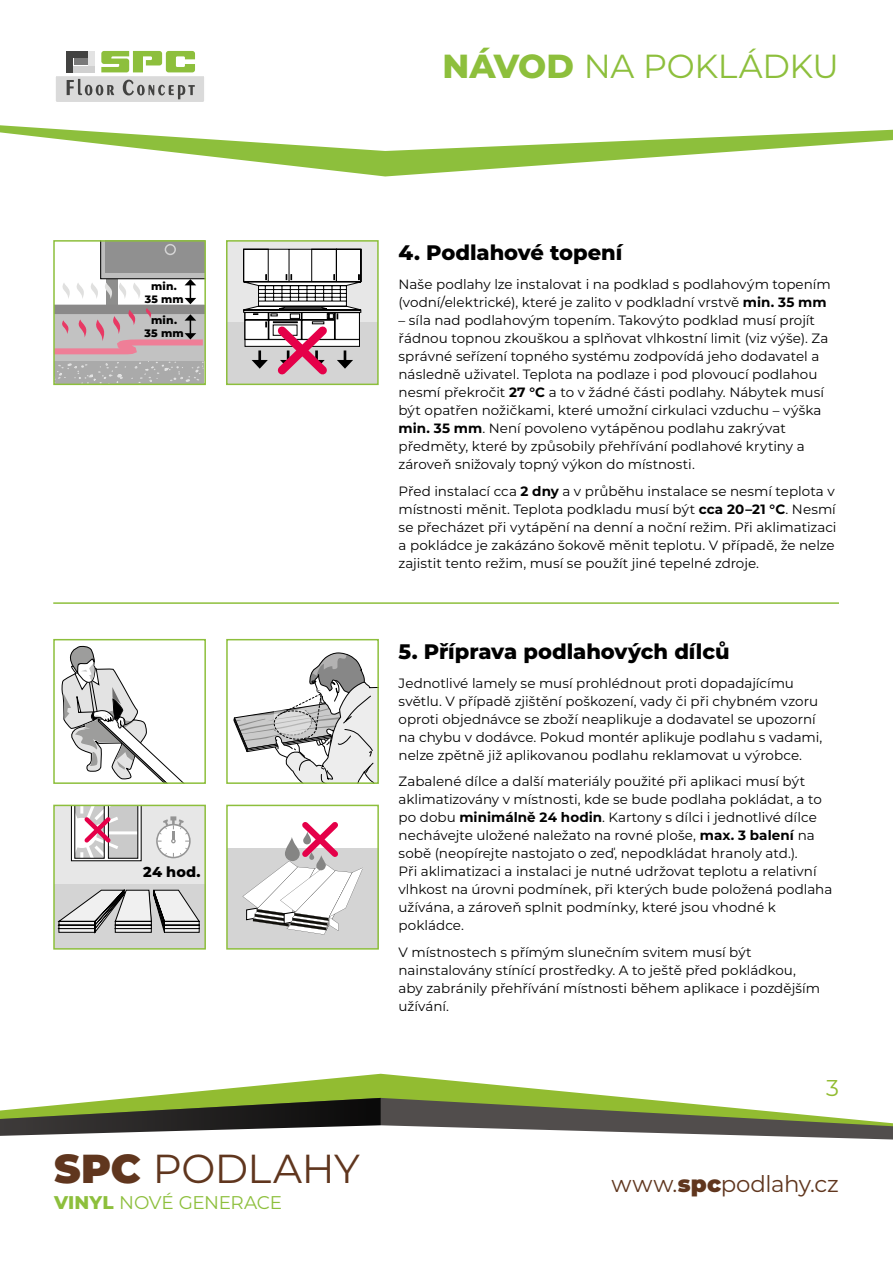
<style>
.page{position:relative;width:893px;height:1263px;background:#fff}
.page>*{position:absolute;margin:0;border:0;box-sizing:border-box;transform-origin:0 0}
.t1{font:40.5px "Montserrat";letter-spacing:-.01em;color:#60361e}
.t2{font:33.3px "Montserrat";letter-spacing:-.01em;color:#8dbf3c}
.t3{font:22.8px "Montserrat";letter-spacing:-.005em;color:#60361e}
.t4{font:22.8px "Montserrat";color:#92bc31}
.t5{font:800 21px "Montserrat";color:#000}
.t6{font:18.45px "Montserrat";letter-spacing:-.02em;color:#8dbf3c}
.t7{font:800 14.4px "Montserrat";color:#000}
.t8{font:13.5px/18px "Montserrat";color:#000}
.t9{font:800 10.8px/13px "Montserrat";letter-spacing:.02em;color:#000;text-align:center}
.t10{font:800 10.65px/12.9px "Montserrat";letter-spacing:.02em;color:#000;text-align:center}
.s1{font-weight:800}
.s2{font-weight:900}
.s3{font-weight:700}
</style>
<div class="page">
<svg style="left:163px;top:151px;width:577px;height:25px"></svg>
<svg style="left:0;top:125px;width:893px;height:26px"></svg>
<svg style="left:56px;top:50px;width:148px;height:52px"></svg>
<div style="left:66px;top:51px;width:22px;height:7px;background:#424241"></div>
<div style="left:74px;top:58px;width:14px;height:7px;background:#797979"></div>
<div style="left:74px;top:66px;width:21px;height:6px;background:#d0d0d0"></div>
<svg style="left:130px;top:1074px;width:501px;height:24px"></svg>
<svg style="left:381px;top:1098px;width:512px;height:27px"></svg>
<svg style="left:0;top:1098px;width:381px;height:27px;background:#535f34"></svg>
<svg style="left:0;top:1125px;width:893px;height:15px"></svg>
<svg style="left:233px;top:652px;width:143px;height:129px"></svg>
<div style="left:226px;top:639px;width:153px;height:145px;border:2px solid #8dbf3c"></div>
<svg style="left:61px;top:645px;width:121px;height:136px"></svg>
<div style="left:53px;top:639px;width:153px;height:145px;border:2px solid #8dbf3c"></div>
<div style="left:53px;top:240px;width:153px;height:145px;border:2px solid #8dbf3c"></div>
<svg style="left:54px;top:241px;width:151px;height:143px"></svg>
<div style="left:227px;top:322px;width:151px;height:62px;background:#d4d4d4"></div>
<div style="left:227px;top:241px;width:151px;height:81px;background:#e7e7e7"></div>
<svg style="left:243px;top:248px;width:119px;height:127px"></svg>
<div style="left:226px;top:240px;width:153px;height:145px;border:2px solid #8dbf3c"></div>
<div style="left:54px;top:884px;width:151px;height:65px;background:#d4d4d4"></div>
<svg style="left:57px;top:889px;width:143px;height:44px"></svg>
<div style="left:54px;top:805px;width:151px;height:79px;background:#e7e7e7"></div>
<div style="left:53px;top:805px;width:153px;height:145px;border:2px solid #8dbf3c"></div>
<svg style="left:156px;top:816px;width:35px;height:42px"></svg>
<svg style="left:71px;top:805px;width:71px;height:56px;background:#c7b7ba"></svg>
<div style="left:227px;top:848px;width:151px;height:101px;background:#d4d4d4"></div>
<div style="left:226px;top:805px;width:153px;height:145px;border:2px solid #8dbf3c"></div>
<svg style="left:243px;top:822px;width:119px;height:112px"></svg>
<hr style="left:53px;top:602px;width:786px;height:2px;background:#8dbf3c">
<h2 class="t2" style="left:443px;top:43px;width:398px"><span class="s1">NÁVOD</span> NA POKLÁDKU</h2>
<p class="t10" style="left:145px;top:279px;width:40px">min.<br>35 mm</p>
<p class="t9" style="left:144px;top:313px;width:41px">min.<br>35 mm</p>
<p class="t7" style="left:143px;top:861px;width:59px">24 hod.</p>
<h1 class="t1" style="left:54px;top:1140px;width:307px"><span class="s2">SPC</span> PODLAHY</h1>
<h3 class="t6" style="left:54px;top:1190px;width:230px"><span class="s1">VINYL</span> NOVÉ GENERACE</h3>
<h3 class="t5" style="left:399px;top:238px;width:225px">4. Podlahové topení</h3>
<p class="t8" style="left:399px;top:275px;width:434px">Naše podlahy lze instalovat i na podklad s podlahovým topením (vodní/elektrické), které je zalito v podkladní vrstvě <span class="s3">min. 35 mm</span></p>
<p class="t8" style="left:399px;top:311px;width:431px">– síla nad podlahovým topením. Takovýto podklad musí projít řádnou topnou zkouškou a splňovat vlhkostní limit (viz výše). Za správné seřízení topného systému zodpovídá jeho dodavatel a následně uživatel. Teplota na podlaze i pod plovoucí podlahou nesmí překročit <span class="s3">27 °C</span> a to v žádné části podlahy. Nábytek musí být opatřen nožičkami, které umožní cirkulaci vzduchu – výška <span class="s3">min. 35 mm</span>. Není povoleno vytápěnou podlahu zakrývat předměty, které by způsobily přehřívání podlahové krytiny a zároveň snižovaly topný výkon do místnosti.</p>
<p class="t8" style="left:399px;top:481px;width:440px">Před instalací cca <span class="s3">2 dny</span> a v průběhu instalace se nesmí teplota v místnosti měnit. Teplota podkladu musí být <span class="s3">cca 20–21 °C</span>. Nesmí se přecházet při vytápění na denní a noční režim. Při aklimatizaci a pokládce je zakázáno šokově měnit teplotu. V případě, že nelze zajistit tento režim, musí se použít jiné tepelné zdroje.</p>
<h3 class="t5" style="left:399px;top:636px;width:333px">5. Příprava podlahových dílců</h3>
<p class="t8" style="left:399px;top:673px;width:425px">Jednotlivé lamely se musí prohlédnout proti dopadajícímu světlu. V případě zjištění poškození, vady či při chybném vzoru oproti objednávce se zboží neaplikuje a dodavatel se upozorní na chybu v dodávce. Pokud montér aplikuje podlahu s vadami, nelze zpětně již aplikovanou podlahu reklamovat u výrobce.</p>
<p class="t8" style="left:399px;top:772px;width:435px">Zabalené dílce a další materiály použité při aplikaci musí být aklimatizovány v místnosti, kde se bude podlaha pokládat, a to po dobu <span class="s3">minimálně 24 hodin</span>. Kartony s dílci i jednotlivé dílce nechávejte uložené naležato na rovné ploše, <span class="s3">max. 3 balení</span> na sobě (neopírejte nastojato o zeď, nepodkládat hranoly atd.).<br>Při aklimatizaci a instalaci je nutné udržovat teplotu a relativní vlhkost na úrovni podmínek, při kterých bude položená podlaha užívána, a zároveň splnit podmínky, které jsou vhodné k pokládce.</p>
<p class="t8" style="left:399px;top:942px;width:423px">V místnostech s přímým slunečním svitem musí být nainstalovány stínící prostředky. A to ještě před pokládkou, aby zabránily přehřívání místnosti během aplikace i pozdějším užívání.</p>
<h3 class="t4" style="left:826px;top:1072px;width:14px">3</h3>
<h3 class="t3" style="left:612px;top:1168px;width:229px">www.<span class="s2">spc</span>podlahy.cz</h3>
</div>
